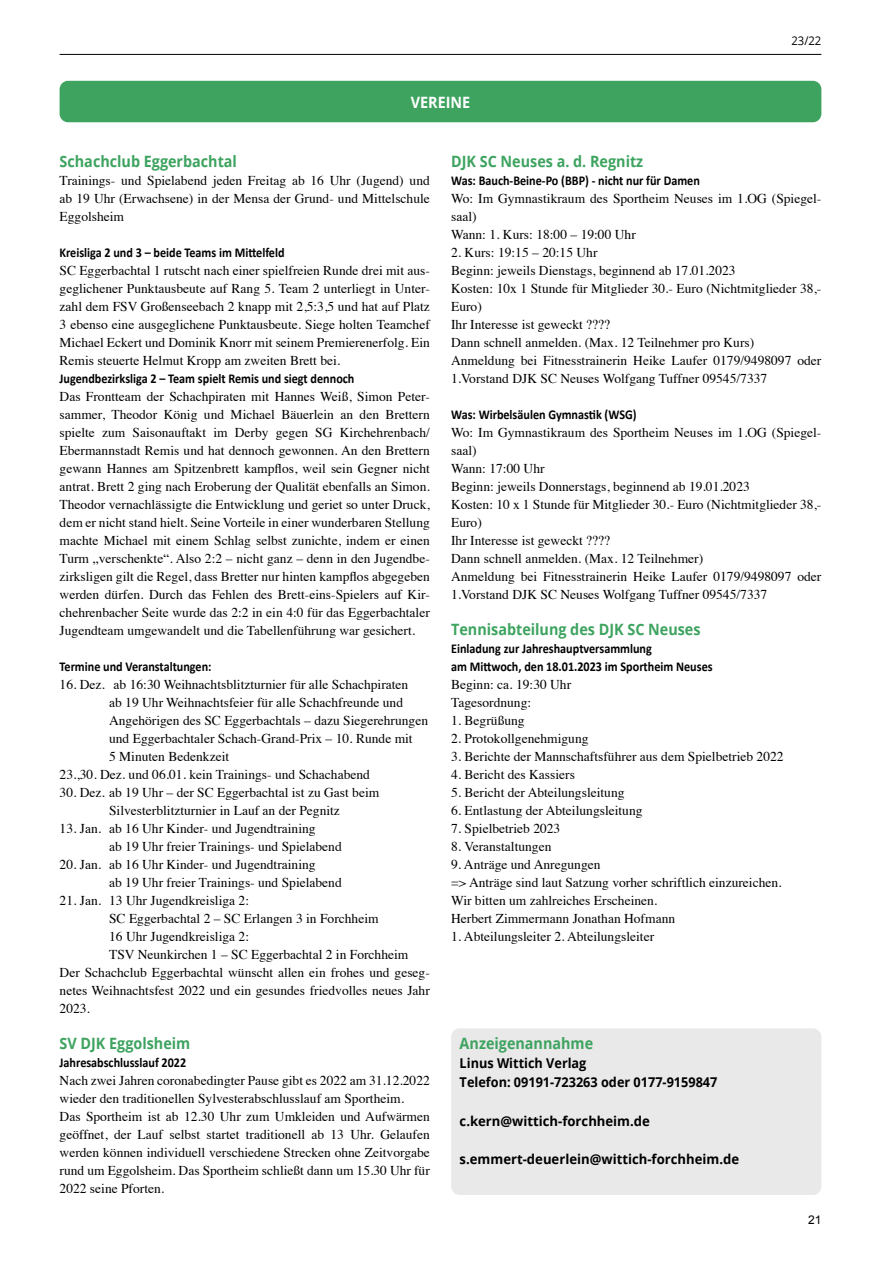
<style>
.page{position:relative;width:881px;height:1263px;background:#fff}
.page>*{position:absolute;margin:0;border:0;box-sizing:border-box;transform-origin:0 0}
.t1{font:700 15.6px "Open Sans";color:#3da35f;scale:.92 1}
.t2{font:700 15.6px "Open Sans";color:#fff;scale:.92 1}
.t3{font:13.5px/18px "Times";color:#000}
.t4{font:700 13.5px/18px "Calibri";color:#000;scale:.9 1}
.t5{font:700 13.5px "Open Sans";color:#000}
.t6{font:700 13.5px/19.2px "Open Sans";color:#000;scale:.94 1}
.t7{font:12px "Open Sans";color:#000;scale:.94 1}
.t8{font:12px "Arial";color:#000}
</style>
<div class="page">
<hr style="left:60px;top:54px;width:761px;height:1px;background:#000">
<div style="left:451px;top:1028px;width:370px;height:167px;background:#e9e9e9;border-radius:9px"></div>
<div style="left:60px;top:81px;width:761px;height:41px;background:#3da35f;border-radius:9px"></div>
<p class="t2" style="left:410px;top:91px;width:66px">VEREINE</p>
<p class="t7" style="left:791px;top:32px;width:33px">23/22</p>
<p class="t1" style="left:60px;top:150px;width:194px">Schachclub Eggerbachtal</p>
<p class="t3" style="left:60px;top:170px;width:371px;text-align:justify">Trainings- und Spielabend jeden Freitag ab 16 Uhr (Jugend) und ab 19 Uhr (Erwachsene) in der Mensa der Grund- und Mittelschule Eggolsheim</p>
<p class="t4" style="left:60px;top:243px;width:251px">Kreisliga 2 und 3 – beide Teams im Mittelfeld</p>
<p class="t3" style="left:60px;top:260px;width:371px;text-align:justify">SC Eggerbachtal 1 rutscht nach einer spielfreien Runde drei mit aus&shy;geglichener Punktausbeute auf Rang 5. Team 2 unterliegt in Unter&shy;zahl dem FSV Großenseebach 2 knapp mit 2,5:3,5 und hat auf Platz 3 ebenso eine ausgeglichene Punktausbeute. Siege holten Teamchef Michael Eckert und Dominik Knorr mit seinem Premierenerfolg. Ein Remis steuerte Helmut Kropp am zweiten Brett bei.</p>
<p class="t4" style="left:60px;top:369px;width:329px">Jugendbezirksliga 2 – Team spielt Remis und siegt dennoch</p>
<p class="t3" style="left:60px;top:386px;width:371px;text-align:justify">Das Frontteam der Schachpiraten mit Hannes Weiß, Simon Peter&shy;sammer, Theodor König und Michael Bäuerlein an den Brettern spielte zum Saisonauftakt im Derby gegen SG Kirchehrenbach/ Ebermannstadt Remis und hat dennoch gewonnen. An den Brettern gewann Hannes am Spitzenbrett kampflos, weil sein Gegner nicht antrat. Brett 2 ging nach Eroberung der Qualität ebenfalls an Simon.<br>Theodor vernachlässigte die Entwicklung und geriet so unter Druck, dem er nicht stand hielt. Seine Vorteile in einer wunderbaren Stellung machte Michael mit einem Schlag selbst zunichte, indem er einen Turm „verschenkte“. Also 2:2 – nicht ganz – denn in den Jugendbe&shy;zirksligen gilt die Regel, dass Bretter nur hinten kampflos abgegeben werden dürfen. Durch das Fehlen des Brett-eins-Spielers auf Kir&shy;chehrenbacher Seite wurde das 2:2 in ein 4:0 für das Eggerbachtaler Jugendteam umgewandelt und die Tabellenführung war gesichert.</p>
<p class="t4" style="left:60px;top:657px;width:170px">Termine und Veranstaltungen:</p>
<p class="t3" style="left:60px;top:674px;width:350px">16. Dez. ab 16:30 Weihnachtsblitzturnier für alle Schachpiraten</p>
<p class="t3" style="left:109px;top:692px;width:295px">ab 19 Uhr Weihnachtsfeier für alle Schachfreunde und</p>
<p class="t3" style="left:109px;top:710px;width:320px">Angehörigen des SC Eggerbachtals – dazu Siegerehrungen</p>
<p class="t3" style="left:109px;top:728px;width:305px">und Eggerbachtaler Schach-Grand-Prix – 10. Runde mit</p>
<p class="t3" style="left:109px;top:746px;width:121px">5 Minuten Bedenkzeit</p>
<p class="t3" style="left:60px;top:764px;width:312px">23.,30. Dez. und 06.01. kein Trainings- und Schachabend</p>
<p class="t3" style="left:109px;top:782px;width:271px;text-indent:-50px">30. Dez. ab 19 Uhr – der SC Eggerbachtal ist zu Gast beim<br>Silvesterblitzturnier in Lauf an der Pegnitz</p>
<p class="t3" style="left:109px;top:818px;width:234px;text-indent:-50px">13. Jan. ab 16 Uhr Kinder- und Jugendtraining<br>ab 19 Uhr freier Trainings- und Spielabend</p>
<p class="t3" style="left:109px;top:854px;width:234px;text-indent:-50px">20. Jan. ab 16 Uhr Kinder- und Jugendtraining<br>ab 19 Uhr freier Trainings- und Spielabend</p>
<p class="t3" style="left:60px;top:890px;width:191px">21. Jan. 13 Uhr Jugendkreisliga 2:</p>
<p class="t3" style="left:109px;top:908px;width:271px">SC Eggerbachtal 2 – SC Erlangen 3 in Forchheim</p>
<p class="t3" style="left:109px;top:926px;width:141px">16 Uhr Jugendkreisliga 2:</p>
<p class="t3" style="left:109px;top:944px;width:300px">TSV Neunkirchen 1 – SC Eggerbachtal 2 in Forchheim</p>
<p class="t3" style="left:60px;top:962px;width:371px">Der Schachclub Eggerbachtal wünscht allen ein frohes und geseg-</p>
<p class="t3" style="left:60px;top:980px;width:371px">netes Weihnachtsfest 2022 und ein gesundes friedvolles neues Jahr</p>
<p class="t3" style="left:60px;top:998px;width:32px">2023.</p>
<p class="t1" style="left:60px;top:1032px;width:143px">SV DJK Eggolsheim</p>
<p class="t4" style="left:60px;top:1053px;width:142px">Jahresabschlusslauf 2022</p>
<p class="t3" style="left:60px;top:1070px;width:371px">Nach zwei Jahren coronabedingter Pause gibt es 2022 am 31.12.2022 wieder den traditionellen Sylvesterabschlusslauf am Sportheim.<br>Das Sportheim ist ab 12.30 Uhr zum Umkleiden und Aufwärmen geöffnet, der Lauf selbst startet traditionell ab 13 Uhr. Gelaufen werden können individuell verschiedene Strecken ohne Zeitvorgabe rund um Eggolsheim. Das Sportheim schließt dann um 15.30 Uhr für 2022 seine Pforten.</p>
<p class="t1" style="left:451px;top:150px;width:210px">DJK SC Neuses a. d. Regnitz</p>
<p class="t4" style="left:451px;top:171px;width:278px">Was: Bauch-Beine-Po (BBP) - nicht nur für Damen</p>
<p class="t3" style="left:451px;top:188px;width:371px">Wo: Im Gymnastikraum des Sportheim Neuses im 1.OG (Spiegel&shy;saal)<br>Wann: 1. Kurs: 18:00 – 19:00 Uhr</p>
<p class="t3" style="left:451px;top:242px;width:371px">2. Kurs: 19:15 – 20:15 Uhr<br>Beginn: jeweils Dienstags, beginnend ab 17.01.2023<br>Kosten: 10x 1 Stunde für Mitglieder 30.- Euro (Nichtmitglieder 38,- Euro)<br>Ihr Interesse ist geweckt ????<br>Dann schnell anmelden. (Max. 12 Teilnehmer pro Kurs)<br>Anmeldung bei Fitnesstrainerin Heike Laufer 0179/9498097 oder 1.Vorstand DJK SC Neuses Wolfgang Tuffner 09545/7337</p>
<p class="t4" style="left:451px;top:405px;width:207px">Was: Wirbelsäulen Gymnastik (WSG)</p>
<p class="t3" style="left:451px;top:422px;width:371px">Wo: Im Gymnastikraum des Sportheim Neuses im 1.OG (Spiegel&shy;saal)<br>Wann: 17:00 Uhr<br>Beginn: jeweils Donnerstags, beginnend ab 19.01.2023<br>Kosten: 10 x 1 Stunde für Mitglieder 30.- Euro (Nichtmitglieder 38,- Euro)<br>Ihr Interesse ist geweckt ????<br>Dann schnell anmelden. (Max. 12 Teilnehmer)<br>Anmeldung bei Fitnesstrainerin Heike Laufer 0179/9498097 oder 1.Vorstand DJK SC Neuses Wolfgang Tuffner 09545/7337</p>
<p class="t1" style="left:451px;top:618px;width:272px">Tennisabteilung des DJK SC Neuses</p>
<p class="t4" style="left:451px;top:639px;width:292px">Einladung zur Jahreshauptversammlung<br>am Mittwoch, den 18.01.2023 im Sportheim Neuses</p>
<p class="t3" style="left:451px;top:674px;width:121px">Beginn: ca. 19:30 Uhr<br>Tagesordnung:</p>
<p class="t3" style="left:451px;top:710px;width:75px">1. Begrüßung</p>
<p class="t3" style="left:451px;top:728px;width:139px">2. Protokollgenehmigung</p>
<p class="t3" style="left:451px;top:746px;width:334px">3. Berichte der Mannschaftsführer aus dem Spielbetrieb 2022</p>
<p class="t3" style="left:451px;top:764px;width:125px">4. Bericht des Kassiers</p>
<p class="t3" style="left:451px;top:782px;width:175px">5. Bericht der Abteilungsleitung</p>
<p class="t3" style="left:451px;top:800px;width:193px">6. Entlastung der Abteilungsleitung</p>
<p class="t3" style="left:451px;top:818px;width:111px">7. Spielbetrieb 2023</p>
<p class="t3" style="left:451px;top:836px;width:102px">8. Veranstaltungen</p>
<p class="t3" style="left:451px;top:854px;width:332px">9. Anträge und Anregungen<br>=&gt; Anträge sind laut Satzung vorher schriftlich einzureichen.<br>Wir bitten um zahlreiches Erscheinen.<br>Herbert Zimmermann Jonathan Hofmann</p>
<p class="t3" style="left:451px;top:926px;width:204px">1. Abteilungsleiter 2. Abteilungsleiter</p>
<p class="t1" style="left:459px;top:1032px;width:147px">Anzeigenannahme</p>
<p class="t6" style="left:459px;top:1053px;width:276px">Linus Wittich Verlag<br>Telefon: 09191-723263 oder 0177-9159847</p>
<p class="t5" style="left:459px;top:1111px;width:192px">c.kern@wittich-forchheim.de</p>
<p class="t5" style="left:459px;top:1150px;width:281px">s.emmert-deuerlein@wittich-forchheim.de</p>
<p class="t8" style="left:807px;top:1211px;width:15px">21</p>
</div>
